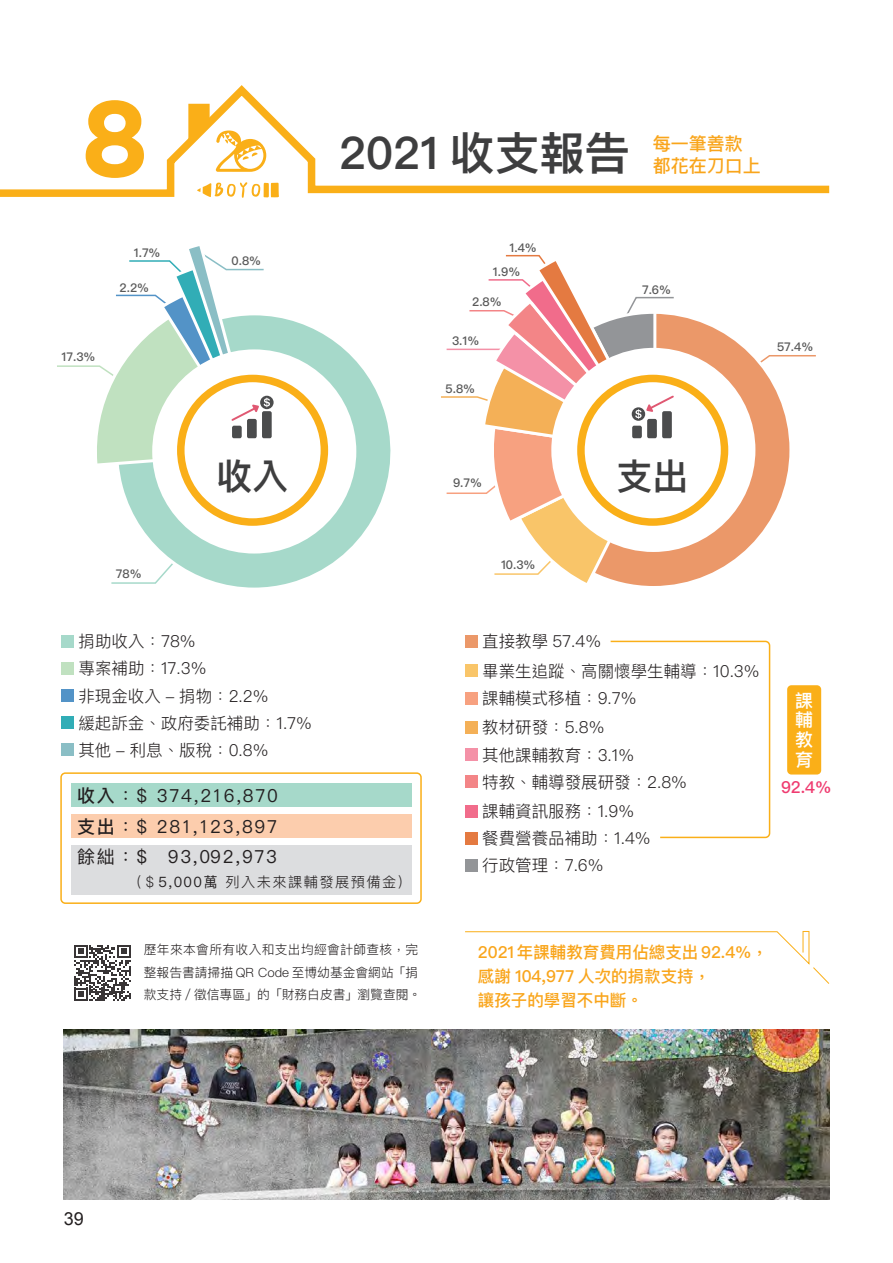
<style>
.page{position:relative;width:893px;height:1263px;background:#fff}
.page>*{position:absolute;margin:0;border:0;box-sizing:border-box;transform-origin:0 0}
.t1{font:700 108px "Gotham";color:#faaf18}
.t2{font:600 45px "Ping Fang TC";color:#3e3e3f}
.t3{font:600 36px "Ping Fang TC";color:#3e3e3f}
.t4{font:18px "Ping Fang TC";letter-spacing:.1em;color:#231f20}
.t5{font:500 18px "Ping Fang TC";color:#f9a51b}
.t6{font:500 18px/19.8px "Ping Fang TC";color:#fff;text-align:justify}
.t7{font:18px "Arial";color:#231f20}
.t8{font:300 16.5px "Ping Fang TC";color:#231f20}
.t9{font:500 16.5px "Ping Fang TC";color:#f9a51b}
.t10{font:500 16.5px "Ping Fang TC";color:#ef3b70}
.t11{font:300 14.25px "Ping Fang TC";letter-spacing:.1em;color:#231f20}
.t12{font:300 12.75px/22.5px "Ping Fang TC";color:#231f20}
.t13{font:500 12px "Ping Fang TC";color:#595959}
.s1{font-weight:500}
.s2{font-weight:400}
</style>
<div class="page">
<svg style="left:792px;top:355px;width:24px;height:2px"></svg>
<svg style="left:0;top:85px;width:830px;height:113px"></svg>
<svg style="left:115px;top:317px;width:276px;height:271px;fill:#a6d9ca"></svg>
<div style="left:152px;top:349px;width:204px;height:204px;background:#fff;border-radius:50%"></div>
<div style="left:177px;top:375px;width:151px;height:151px;border:8px solid #faaf18;border-radius:50%"></div>
<svg style="left:57px;top:246px;width:217px;height:221px"></svg>
<div style="left:787px;top:685px;width:34px;height:89px;background:#faaf18;border-radius:4px"></div>
<div style="left:60px;top:772px;width:362px;height:132px;border:2px solid #faaf18;border-radius:4px"></div>
<div style="left:465px;top:635px;width:13px;height:13px;background:#eb9869"></div>
<div style="left:465px;top:748px;width:13px;height:13px;background:#f491a7"></div>
<div style="left:465px;top:692px;width:13px;height:13px;background:#f7a180"></div>
<div style="left:465px;top:664px;width:13px;height:13px;background:#f9c569"></div>
<div style="left:465px;top:721px;width:13px;height:13px;background:#f4b057"></div>
<div style="left:465px;top:805px;width:13px;height:12px;background:#f16c8b"></div>
<div style="left:465px;top:832px;width:13px;height:12px;background:#e47a41"></div>
<div style="left:465px;top:859px;width:13px;height:13px;background:#939598"></div>
<div style="left:61px;top:635px;width:13px;height:13px;background:#a6d9ca"></div>
<div style="left:61px;top:662px;width:13px;height:13px;background:#c0e1c0"></div>
<div style="left:61px;top:689px;width:13px;height:13px;background:#5393c7"></div>
<div style="left:61px;top:716px;width:13px;height:13px;background:#31adb6"></div>
<div style="left:61px;top:743px;width:13px;height:13px;background:#8abec5"></div>
<div style="left:71px;top:784px;width:340px;height:23px;background:#a6d9ca"></div>
<div style="left:71px;top:814px;width:340px;height:24px;background:#fccdad"></div>
<div style="left:71px;top:845px;width:340px;height:49px;background:#dcdddf"></div>
<div style="left:465px;top:775px;width:13px;height:13px;background:#f38587"></div>
<svg style="left:74px;top:945px;width:57px;height:56px"></svg>
<svg style="left:610px;top:640px;width:161px;height:199px"></svg>
<img style="left:64px;top:1029px;width:765px;height:170px">
<svg style="left:465px;top:931px;width:365px;height:53px"></svg>
<svg style="left:675px;top:315px;width:117px;height:270px"></svg>
<svg style="left:441px;top:254px;width:234px;height:332px"></svg>
<p class="t1" style="left:81px;top:76px;width:70px">8</p>
<p class="t13" style="left:134px;top:246px;width:28px">1.7%</p>
<p class="t13" style="left:62px;top:349px;width:35px">17.3%</p>
<p class="t13" style="left:120px;top:280px;width:31px">2.2%</p>
<p class="t2" style="left:339px;top:125px;width:292px">2021 收支報告</p>
<p class="t5" style="left:653px;top:132px;width:91px">每一筆善款</p>
<p class="t5" style="left:653px;top:154px;width:109px">都花在刀口上</p>
<p class="t13" style="left:232px;top:253px;width:31px">0.8%</p>
<p class="t13" style="left:510px;top:240px;width:29px">1.4%</p>
<p class="t13" style="left:493px;top:264px;width:29px">1.9%</p>
<p class="t13" style="left:472px;top:294px;width:31px">2.8%</p>
<p class="t13" style="left:452px;top:333px;width:29px">3.1%</p>
<p class="t13" style="left:446px;top:381px;width:31px">5.8%</p>
<p class="t13" style="left:642px;top:282px;width:30px">7.6%</p>
<p class="t3" style="left:216px;top:454px;width:73px">收入</p>
<p class="t3" style="left:617px;top:454px;width:73px">支出</p>
<p class="t13" style="left:453px;top:476px;width:30px">9.7%</p>
<p class="t13" style="left:777px;top:339px;width:38px">57.4%</p>
<p class="t13" style="left:116px;top:567px;width:27px">78%</p>
<p class="t13" style="left:501px;top:557px;width:36px">10.3%</p>
<p class="t8" style="left:79px;top:631px;width:119px">捐助收入：78%</p>
<p class="t8" style="left:79px;top:658px;width:129px">專案補助：17.3%</p>
<p class="t8" style="left:78px;top:686px;width:192px">非現金收入 - 捐物：2.2%</p>
<p class="t8" style="left:78px;top:713px;width:235px">緩起訴金、政府委託補助：1.7%</p>
<p class="t8" style="left:78px;top:740px;width:192px">其他 - 利息、版稅：0.8%</p>
<p class="t4" style="left:77px;top:784px;width:202px"><span class="s1">收入</span>：$ 374,216,870</p>
<p class="t4" style="left:77px;top:815px;width:201px"><span class="s1">支出</span>：$ 281,123,897</p>
<p class="t4" style="left:77px;top:846px;width:201px">餘絀：$ 93,092,973</p>
<p class="t11" style="left:137px;top:873px;width:267px">(＄<span class="s2">5,000萬</span> 列入未來課輔發展預備金)</p>
<p class="t8" style="left:482px;top:631px;width:120px">直接教學 57.4%</p>
<p class="t8" style="left:482px;top:660px;width:279px">畢業生追蹤、高關懷學生輔導：10.3%</p>
<p class="t8" style="left:482px;top:688px;width:156px">課輔模式移植：9.7%</p>
<p class="t8" style="left:482px;top:717px;width:124px">教材研發：5.8%</p>
<p class="t8" style="left:482px;top:744px;width:153px">其他課輔教育：3.1%</p>
<p class="t8" style="left:482px;top:772px;width:206px">特教、輔導發展研發：2.8%</p>
<p class="t8" style="left:482px;top:801px;width:153px">課輔資訊服務：1.9%</p>
<p class="t8" style="left:482px;top:828px;width:170px">餐費營養品補助：1.4%</p>
<p class="t8" style="left:482px;top:855px;width:123px">行政管理：7.6%</p>
<p class="t6" style="left:795px;top:690px;width:19px">課輔教育</p>
<p class="t10" style="left:781px;top:777px;width:52px">92.4%</p>
<p class="t12" style="left:144px;top:938px;width:279px">歷年來本會所有收入和支出均經會計師查核，完整報告書請掃描 QR Code 至博幼基金會網站「捐款支持 / 徵信專區」的「財務白皮書」瀏覽查閱。</p>
<p class="t9" style="left:478px;top:941px;width:292px">2021 年課輔教育費用佔總支出 92.4%，</p>
<p class="t9" style="left:478px;top:965px;width:234px">感謝 104,977 人次的捐款支持，</p>
<p class="t9" style="left:478px;top:989px;width:166px">讓孩子的學習不中斷。</p>
<p class="t7" style="left:64px;top:1207px;width:22px">39</p>
</div>
